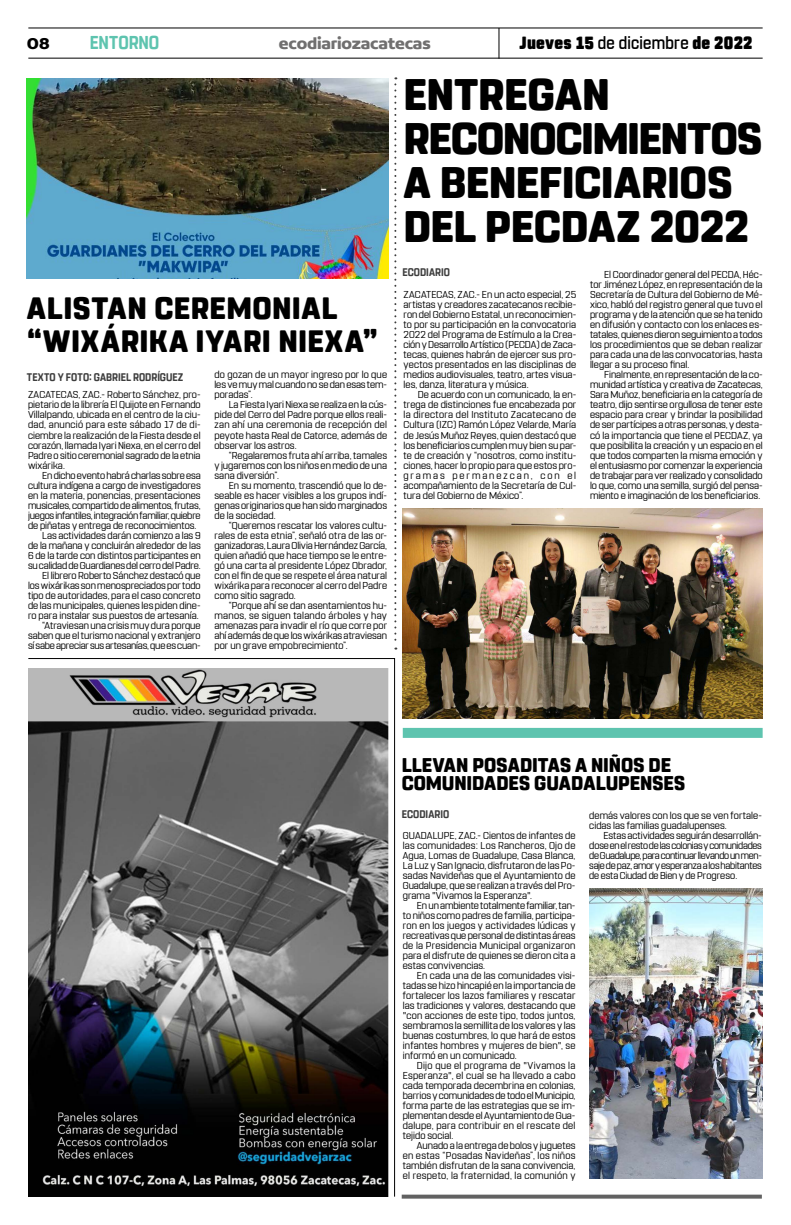
<style>
.page{position:relative;width:791px;height:1225px;background:#fff}
.page>*{position:absolute;margin:0;border:0;box-sizing:border-box;transform-origin:0 0}
.t1{font:800 44px/44px "Rohn Rounded";letter-spacing:-.015em;color:#000}
.t2{font:800 30.8px/33px "Rohn Rounded";letter-spacing:.015em;color:#000}
.t3{font:800 19.8px/18px "Rohn Rounded";letter-spacing:-.005em;color:#000}
.t4{font:700 18.6px "Rohn Rounded";letter-spacing:-.005em;color:#5ec4af;scale:.91 1}
.t5{font:900 17.6px "Rohn Rounded";letter-spacing:.015em;color:#000;scale:.91 1}
.t6{font:700 16.9px "Concord";letter-spacing:-.01em;color:#706f6f}
.t7{font:700 16.9px "Concord";color:#000}
.t8{font:700 11px "Rohn Rounded";letter-spacing:.005em;color:#3d3d3d;scale:.91 1}
.t9{font:10px/10px "Rohn Rounded";color:#000;text-align:justify}
.t10{font:10px "Rohn Rounded";letter-spacing:-.02em;color:#000}
.s1{font-weight:500}
</style>
<div class="page">
<hr style="left:28px;top:27px;width:735px;height:1px;background:#000">
<hr style="left:28px;top:58px;width:735px;height:1px;background:#000">
<hr style="left:498px;top:28px;width:1px;height:31px;background:#000">
<svg style="left:28px;top:658px;width:368px;height:539px"></svg>
<svg style="left:402px;top:1194px;width:360px;height:4px"></svg>
<img style="left:28px;top:668px;width:360px;height:528px">
<img style="left:403px;top:508px;width:360px;height:210px">
<div style="left:403px;top:728px;width:360px;height:10px;background:#5ec4af"></div>
<svg style="left:394px;top:77px;width:2px;height:572px"></svg>
<img style="left:27px;top:78px;width:361px;height:200px">
<img style="left:589px;top:888px;width:174px;height:290px">
<h3 class="t7" style="left:27px;top:33px;width:24px">08</h3>
<h3 class="t4" style="left:90px;top:31px;width:78px">ENTORNO</h3>
<h3 class="t6" style="left:279px;top:33px;width:153px">ecodiariozacatecas</h3>
<h3 class="t5" style="left:520px;top:32px;width:257px">Jueves 15 <span class="s1">de diciembre</span> de 2022</h3>
<h2 class="t2" style="left:27px;top:292px;width:353px">ALISTAN CEREMONIAL “WIXÁRIKA IYARI NIEXA”</h2>
<p class="t8" style="left:27px;top:370px;width:173px">TEXTO Y FOTO: GABRIEL RODRÍGUEZ</p>
<p class="t9" style="left:28px;top:390px;width:174px">ZACATECAS, ZAC.- Roberto Sánchez, pro&shy;pietario de la librería El Quijote en Fernando Villalpando, ubicada en el centro de la ciu&shy;dad, anunció para este sábado 17 de di&shy;ciembre la realización de la Fiesta desde el corazón, llamada Iyari Niexa, en el cerro del Padre o sitio ceremonial sagrado de la etnia wixárika.</p>
<p class="t9" style="left:42px;top:470px;width:160px">En dicho evento habrá charlas sobre esa</p>
<p class="t9" style="left:28px;top:480px;width:174px">cultura indígena a cargo de investigadores</p>
<p class="t9" style="left:28px;top:490px;width:174px">en la materia, ponencias, presentaciones</p>
<p class="t9" style="left:28px;top:500px;width:174px">musicales, compartido de alimentos, frutas,</p>
<p class="t10" style="left:28px;top:509px;width:174px">juegos infantiles, integración familiar, quiebre</p>
<p class="t9" style="left:28px;top:520px;width:170px">de piñatas y entrega de reconocimientos.</p>
<p class="t9" style="left:42px;top:530px;width:160px">Las actividades darán comienzo a las 9</p>
<p class="t9" style="left:28px;top:540px;width:174px">de la mañana y concluirán alrededor de las</p>
<p class="t9" style="left:28px;top:550px;width:174px">6 de la tarde con distintos participantes en</p>
<p class="t9" style="left:28px;top:560px;width:174px">su calidad de Guardianes del cerro del Padre.</p>
<p class="t9" style="left:42px;top:570px;width:160px">El librero Roberto Sánchez destacó que</p>
<p class="t9" style="left:28px;top:580px;width:174px">los wixárikas son menospreciados por todo</p>
<p class="t9" style="left:28px;top:590px;width:174px">tipo de autoridades, para el caso concreto</p>
<p class="t9" style="left:28px;top:600px;width:174px">de las municipales, quienes les piden dine-</p>
<p class="t9" style="left:28px;top:610px;width:172px">ro para instalar sus puestos de artesanía.</p>
<p class="t9" style="left:42px;top:620px;width:160px">“Atraviesan una crisis muy dura porque</p>
<p class="t9" style="left:28px;top:630px;width:174px">saben que el turismo nacional y extranjero</p>
<p class="t10" style="left:28px;top:639px;width:174px">sí sabe apreciar sus artesanías, que es cuan-</p>
<p class="t9" style="left:214px;top:370px;width:174px">do gozan de un mayor ingreso por lo que les ve muy mal cuando no se dan esas tem&shy;poradas”.</p>
<p class="t9" style="left:214px;top:400px;width:174px;text-indent:14px">La Fiesta Iyari Niexa se realiza en la cús&shy;pide del Cerro del Padre porque ellos reali&shy;zan ahí una ceremonia de recepción del peyote hasta Real de Catorce, además de observar los astros.</p>
<p class="t9" style="left:214px;top:450px;width:174px;text-indent:14px">“Regalaremos fruta ahí arriba, tamales y jugaremos con los niños en medio de una sana diversión”.</p>
<p class="t9" style="left:214px;top:480px;width:174px;text-indent:14px">En su momento, trascendió que lo de&shy;seable es hacer visibles a los grupos indí&shy;genas originarios que han sido marginados de la sociedad.</p>
<p class="t9" style="left:214px;top:520px;width:174px;text-indent:14px">“Queremos rescatar los valores cultu&shy;rales de esta etnia”, señaló otra de las or&shy;ganizadoras, Laura Olivia Hernández García, quien añadió que hace tiempo se le entre&shy;gó una carta al presidente López Obrador, con el fin de que se respete el área natural wixárika para reconocer al cerro del Padre como sitio sagrado.</p>
<p class="t9" style="left:214px;top:600px;width:174px;text-indent:14px">“Porque ahí se dan asentamientos hu&shy;manos, se siguen talando árboles y hay amenazas para invadir el río que corre por ahí además de que los wixárikas atraviesan por un grave empobrecimiento”.</p>
<h1 class="t1" style="left:403px;top:73px;width:361px">ENTREGAN<br>RECONOCIMIENTOS<br>A BENEFICIARIOS<br>DEL PECDAZ 2022</h1>
<p class="t8" style="left:402px;top:266px;width:54px">ECODIARIO</p>
<p class="t9" style="left:403px;top:290px;width:174px">ZACATECAS, ZAC.- En un acto especial, 25 artistas y creadores zacatecanos recibie&shy;ron del Gobierno Estatal, un reconocimien&shy;to por su participación en la convocatoria 2022 del Programa de Estímulo a la Crea&shy;ción y Desarrollo Artístico (PECDA) de Zaca&shy;tecas, quienes habrán de ejercer sus pro&shy;yectos presentados en las disciplinas de medios audiovisuales, teatro, artes visua&shy;les, danza, literatura y música.</p>
<p class="t9" style="left:403px;top:390px;width:174px;text-indent:14px">De acuerdo con un comunicado, la en&shy;trega de distinciones fue encabezada por la directora del Instituto Zacatecano de Cultura (IZC) Ramón López Velarde, María de Jesús Muñoz Reyes, quien destacó que los beneficiarios cumplen muy bien su par&shy;te de creación y “nosotros, como institu&shy;ciones, hacer lo propio para que estos pro&shy;gramas permanezcan, con el acompañamiento de la Secretaría de Cul&shy;tura del Gobierno de México”.</p>
<p class="t9" style="left:590px;top:270px;width:174px;text-indent:14px">El Coordinador general del PECDA, Héc&shy;tor Jiménez López, en representación de la Secretaría de Cultura del Gobierno de Mé&shy;xico, habló del registro general que tuvo el programa y de la atención que se ha tenido en difusión y contacto con los enlaces es&shy;tatales, quienes dieron seguimiento a todos los procedimientos que se deban realizar para cada una de las convocatorias, hasta llegar a su proceso final.</p>
<p class="t9" style="left:590px;top:370px;width:174px;text-indent:14px">Finalmente, en representación de la co&shy;munidad artística y creativa de Zacatecas, Sara Muñoz, beneficiaria en la categoría de teatro, dijo sentirse orgullosa de tener este espacio para crear y brindar la posibilidad de ser partícipes a otras personas, y desta&shy;có la importancia que tiene el PECDAZ, ya que posibilita la creación y un espacio en el que todos comparten la misma emoción y el entusiasmo por comenzar la experiencia de trabajar para ver realizado y consolidado lo que, como una semilla, surgió del pensa&shy;miento e imaginación de los beneficiarios.</p>
<h3 class="t3" style="left:402px;top:756px;width:285px">LLEVAN POSADITAS A NIÑOS DE<br>COMUNIDADES GUADALUPENSES</h3>
<p class="t8" style="left:402px;top:807px;width:54px">ECODIARIO</p>
<p class="t9" style="left:589px;top:810px;width:174px">demás valores con los que se ven fortale&shy;cidas las familias guadalupenses.</p>
<p class="t9" style="left:589px;top:830px;width:174px;text-indent:14px">Estas actividades seguirán desarrollán&shy;dose en el resto de las colonias y comunidades de Guadalupe, para continuar llevando un men&shy;saje de paz, amor y esperanza a los habitantes de esta Ciudad de Bien y de Progreso.</p>
<p class="t9" style="left:403px;top:830px;width:174px">GUADALUPE, ZAC.- Cientos de infantes de las comunidades: Los Rancheros, Ojo de Agua, Lomas de Guadalupe, Casa Blanca, La Luz y San Ignacio, disfrutaron de las Po&shy;sadas Navideñas que el Ayuntamiento de Guadalupe, que se realizan a través del Pro&shy;grama "Vivamos la Esperanza".</p>
<p class="t9" style="left:403px;top:900px;width:174px;text-indent:14px">En un ambiente totalmente familiar, tan&shy;to niños como padres de familia, participa&shy;ron en los juegos y actividades lúdicas y recreativas que personal de distintas áreas de la Presidencia Municipal organizaron para el disfrute de quienes se dieron cita a estas convivencias.</p>
<p class="t9" style="left:403px;top:970px;width:174px;text-indent:14px">En cada una de las comunidades visi&shy;tadas se hizo hincapié en la importancia de fortalecer los lazos familiares y rescatar las tradiciones y valores, destacando que "con acciones de este tipo, todos juntos, sembramos la semillita de los valores y las buenas costumbres, lo que hará de estos infantes hombres y mujeres de bien", se informó en un comunicado.</p>
<p class="t9" style="left:403px;top:1060px;width:174px;text-indent:14px">Dijo que el programa de "Vivamos la Esperanza", el cual se ha llevado a cabo cada temporada decembrina en colonias, barrios y comunidades de todo el Municipio, forma parte de las estrategias que se im&shy;plementan desde el Ayuntamiento de Gua&shy;dalupe, para contribuir en el rescate del tejido social.</p>
<p class="t9" style="left:403px;top:1140px;width:174px;text-indent:14px">Aunado a la entrega de bolos y juguetes en estas “Posadas Navideñas”, los niños también disfrutan de la sana convivencia, el respeto, la fraternidad, la comunión y</p>
</div>
